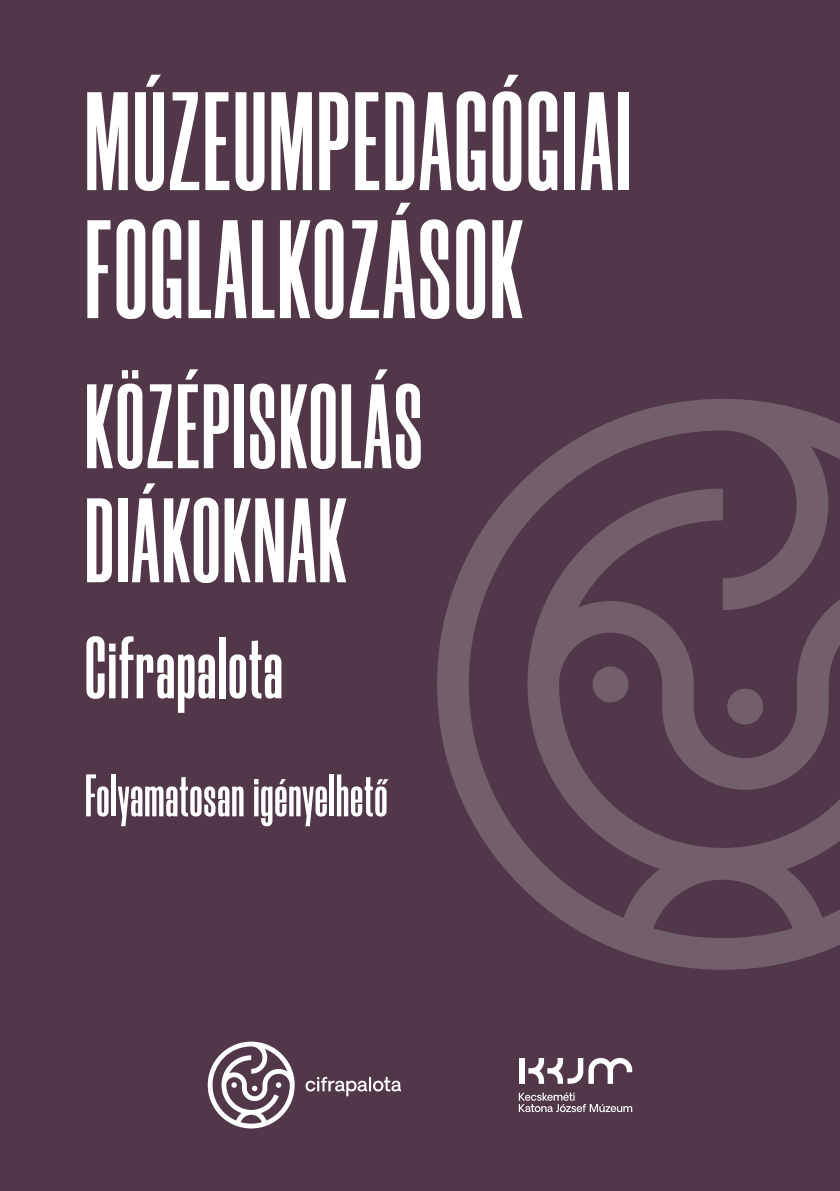
<style>
.page{position:relative;width:840px;height:1191px;background:#fff}
.page>*{position:absolute;margin:0;border:0;box-sizing:border-box;transform-origin:0 0}
.t1{font:700 140px/128px "Morganite";letter-spacing:.02em;color:#fff}
.t2{font:700 120px/114px "Morganite";letter-spacing:.02em;color:#fff}
.t3{font:700 88px "Morganite";letter-spacing:.02em;color:#fff}
.t4{font:700 60px "Morganite";letter-spacing:.02em;color:#fff}
</style>
<div class="page">
<div style="left:0;top:0;width:839px;height:1191px;background:#523749"></div>
<svg style="left:518px;top:1092px;width:114px;height:20px"></svg>
<div style="left:519px;top:1058px;width:5px;height:25px;background:#fff"></div>
<svg style="left:528px;top:1058px;width:103px;height:25px"></svg>
<svg style="left:305px;top:1076px;width:96px;height:20px"></svg>
<svg style="left:208px;top:1041px;width:86px;height:87px"></svg>
<svg style="left:437px;top:399px;width:402px;height:570px"></svg>
<p class="t1" style="left:85px;top:79px;width:547px">MÚZEUMPEDAGÓGIAI<br>FOGLALKOZÁSOK</p>
<p class="t2" style="left:85px;top:371px;width:339px">KÖZÉPISKOLÁS<br>DIÁKOKNAK</p>
<p class="t3" style="left:85px;top:623px;width:199px">Cifrapalota</p>
<p class="t4" style="left:85px;top:765px;width:303px">Folyamatosan igényelhető</p>
</div>
